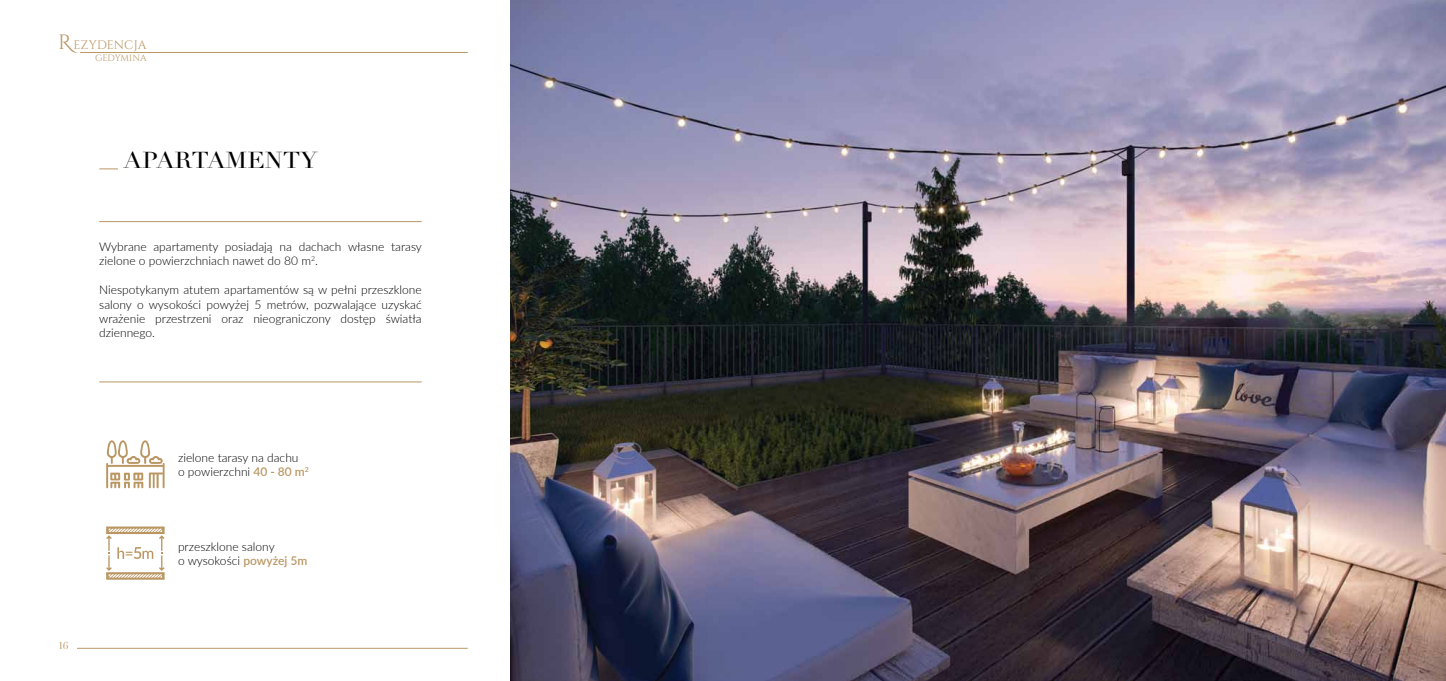
<style>
.page{position:relative;width:1446px;height:681px;background:#fff}
.page>*{position:absolute;margin:0;border:0;box-sizing:border-box;transform-origin:0 0}
.t1{font:22.5px "Didot";color:#000;scale:1.11 1}
.t2{font:12.3px "Cinzel";letter-spacing:.01em;color:#ba9764}
.t3{font:300 12px/14.4px "Lato";color:#000}
.t4{font:10px "Didot";color:#ba9764}
.t5{font:9.2px "Cinzel";letter-spacing:-.015em;color:#ba9764}
.s1{font-family:"Cinzel Decorative";font-size:20.7px}
.s2{font-weight:600;color:#ba9764}
</style>
<div class="page">
<hr style="left:99px;top:381px;width:323px;height:1px;background:#ba9764">
<svg style="left:99px;top:168px;width:19px;height:1px"></svg>
<hr style="left:99px;top:221px;width:323px;height:1px;background:#ba9764">
<img style="left:510px;top:0;width:199px;height:680px">
<hr style="left:58px;top:647px;width:410px;height:1px;background:#ba9764">
<hr style="left:80px;top:52px;width:388px;height:1px;background:#ba9764">
<div style="left:58px;top:631px;width:19px;height:18px;background:#fff"></div>
<svg style="left:106px;top:526px;width:59px;height:53px"></svg>
<svg style="left:106px;top:440px;width:59px;height:48px"></svg>
<img style="left:709px;top:0;width:737px;height:680px">
<p class="t2" style="left:58px;top:38px;width:90px"><span class="s1">R</span>EZYDENCJA</p>
<p class="t5" style="left:95px;top:53px;width:53px">GEDYMINA</p>
<h1 class="t1" style="left:124px;top:147px;width:176px">APARTAMENTY</h1>
<p class="t3" style="left:99px;top:239px;width:324px">Wybrane apartamenty posiadają na dachach własne tarasy zielone o powierzchniach nawet do 80 m<sup>2</sup>.</p>
<p class="t3" style="left:99px;top:282px;width:324px;text-align:justify">Niespotykanym atutem apartamentów są w pełni przeszklone salony o wysokości powyżej 5 metrów, pozwalające uzyskać wrażenie przestrzeni oraz nieograniczony dostęp światła dziennego.</p>
<p class="t3" style="left:178px;top:450px;width:132px">zielone tarasy na dachu<br>o powierzchni <span class="s2">40 - 80 m</span><sup>2</sup></p>
<p class="t4" style="left:58px;top:639px;width:12px">16</p>
<p class="t3" style="left:178px;top:538px;width:131px">przeszklone salony<br>o wysokości <span class="s2">powyżej 5m</span></p>
</div>
